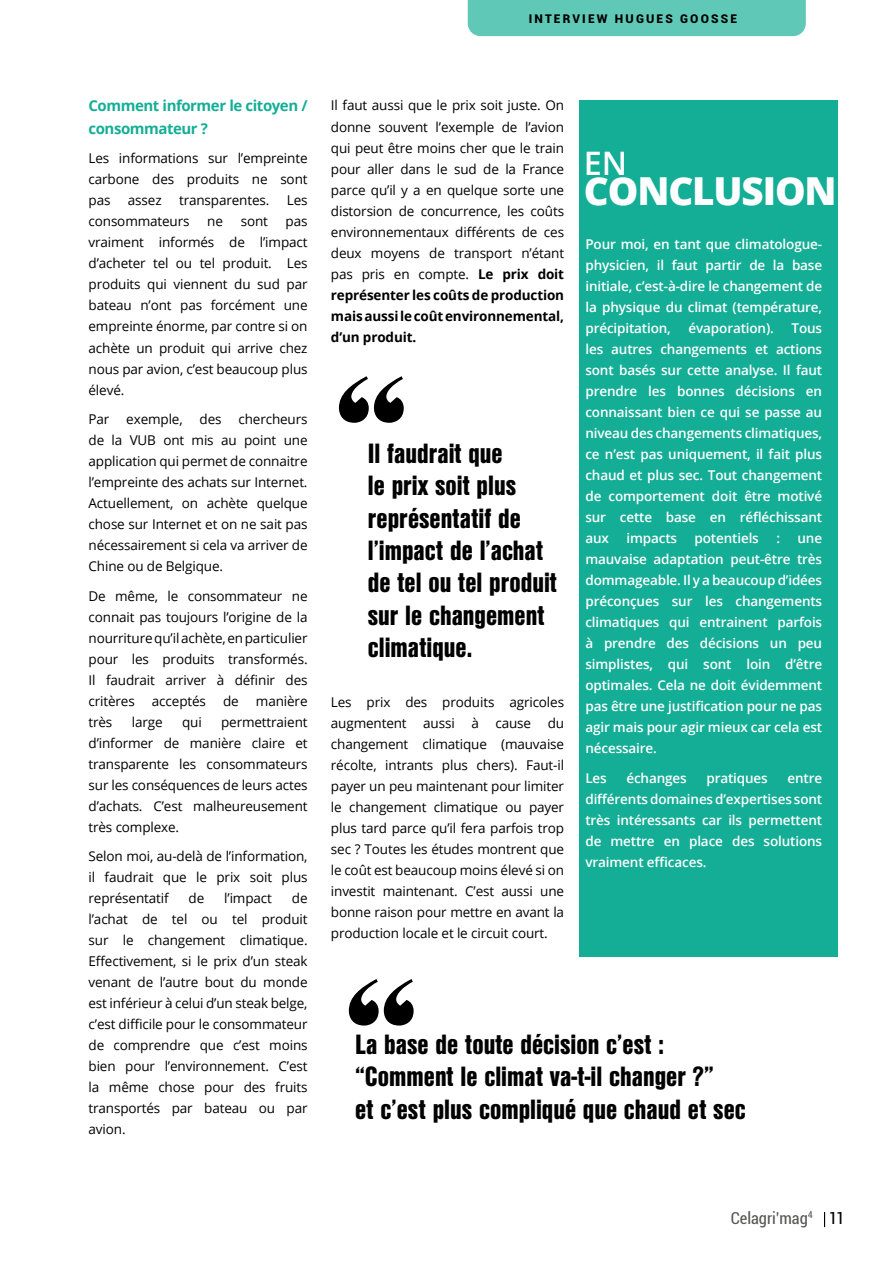
<style>
.page{position:relative;width:893px;height:1263px;background:#fff}
.page>*{position:absolute;margin:0;border:0;box-sizing:border-box;transform-origin:0 0}
.t1{font:italic 167.4px "Abril Fatface";color:#000}
.t2{font:800 38.55px "Open Sans";letter-spacing:-.03em;color:#fff}
.t3{font:600 32.4px "Open Sans";color:#fff}
.t4{font:900 27px/32.4px "Nimbus San Con L";color:#000}
.t5{font:condensed 16.5px "Roboto";color:#575756}
.t6{font:condensed 16.5px "Roboto";color:#000}
.t7{font:700 15px/22.5px "Open Sans";letter-spacing:-.03em;color:#14ae96}
.t8{font:13.5px/21px "Open Sans";letter-spacing:-.01em;color:#000;text-align:justify}
.t9{font:600 13.5px/21px "Open Sans";letter-spacing:-.01em;color:#fff;text-align:justify}
.t10{font:900 12px "Roboto";letter-spacing:.18em;color:#000}
.t11{font:condensed 9.6px "Roboto";color:#575756}
.s1{font-weight:700}
</style>
<div class="page">
<svg style="left:824px;top:1212px;width:1px;height:15px"></svg>
<div style="left:579px;top:100px;width:259px;height:857px;background:#14ae96"></div>
<div style="left:468px;top:0;width:338px;height:36px;background:#5fc8b7"></div>
<p class="t10" style="left:529px;top:10px;width:210px">INTERVIEW HUGUES GOOSSE</p>
<p class="t7" style="left:89px;top:94px;width:221px">Comment informer le citoyen / consommateur ?</p>
<p class="t8" style="left:89px;top:148px;width:221px">Les informations sur l’empreinte carbone des produits ne sont pas</p>
<p class="t8" style="left:128px;top:190px;width:35px">assez</p>
<p class="t8" style="left:179px;top:190px;width:92px">transparentes.</p>
<p class="t8" style="left:287px;top:190px;width:22px">Les</p>
<p class="t8" style="left:89px;top:211px;width:103px">consommateurs</p>
<p class="t8" style="left:207px;top:211px;width:17px">ne</p>
<p class="t8" style="left:241px;top:211px;width:29px">sont</p>
<p class="t8" style="left:89px;top:211px;width:221px;text-indent:197px">pas vraiment informés de l’impact d’acheter tel ou tel produit. Les produits qui viennent du sud par bateau n’ont pas forcément une empreinte énorme, par contre si on achète un produit qui arrive chez nous par avion, c’est beaucoup plus élevé.</p>
<p class="t8" style="left:89px;top:408px;width:22px">Par</p>
<p class="t8" style="left:126px;top:408px;width:58px">exemple,</p>
<p class="t8" style="left:200px;top:408px;width:24px">des</p>
<p class="t8" style="left:89px;top:408px;width:221px;text-indent:150px">chercheurs de la VUB ont mis au point une application qui permet de connaitre l’empreinte des achats sur Internet.<br>Actuellement, on achète quelque chose sur Internet et on ne sait pas nécessairement si cela va arriver de Chine ou de Belgique.</p>
<p class="t8" style="left:89px;top:585px;width:221px">De même, le consommateur ne connait pas toujours l’origine de la nourriture qu’il achète, en particulier pour les produits transformés.<br>Il faudrait arriver à définir des critères</p>
<p class="t8" style="left:152px;top:690px;width:56px">acceptés</p>
<p class="t8" style="left:223px;top:690px;width:17px">de</p>
<p class="t8" style="left:256px;top:690px;width:53px">manière</p>
<p class="t8" style="left:89px;top:711px;width:25px">très</p>
<p class="t8" style="left:132px;top:711px;width:32px">large</p>
<p class="t8" style="left:182px;top:711px;width:21px">qui</p>
<p class="t8" style="left:89px;top:711px;width:221px;text-indent:133px">permettraient d’informer de manière claire et transparente les consommateurs sur les conséquences de leurs actes d’achats. C’est malheureusement très complexe.</p>
<p class="t8" style="left:89px;top:845px;width:221px">Selon moi, au-delà de l’information, il faudrait que le prix soit plus représentatif</p>
<p class="t8" style="left:89px;top:887px;width:221px;text-indent:203px">de l’achat de tel ou tel produit sur le changement climatique.<br>Effectivement, si le prix d’un steak venant de l’autre bout du monde est inférieur à celui d’un steak belge, c’est difficile pour le consommateur de comprendre que c’est moins bien pour l’environnement. C’est la même chose pour des fruits transportés par bateau ou par avion.</p>
<p class="t8" style="left:189px;top:887px;width:17px">de</p>
<p class="t8" style="left:224px;top:887px;width:49px">l’impact</p>
<p class="t8" style="left:331px;top:95px;width:235px">Il faut aussi que le prix soit juste. On donne souvent l’exemple de l’avion qui peut être moins cher que le train pour aller dans le sud de la France parce qu’il y a en quelque sorte une distorsion de concurrence, les coûts environnementaux différents de ces deux moyens de transport n’étant pas pris en compte. <span class="s1">Le prix doit représenter les coûts de production mais aussi le coût environnemental, d’un produit.</span></p>
<h1 class="t1" style="left:321px;top:324px;width:83px">“</h1>
<h3 class="t4" style="left:368px;top:436px;width:191px">Il faudrait que<br>le prix soit plus représentatif de l’impact de l’achat de tel ou tel produit sur le changement climatique.</h3>
<p class="t8" style="left:331px;top:691px;width:235px">Les prix des produits agricoles augmentent aussi à cause du changement climatique (mauvaise récolte, intrants plus chers). Faut-il payer un peu maintenant pour limiter le changement climatique ou payer plus tard parce qu’il fera parfois trop sec ? Toutes les études montrent que le coût est beaucoup moins élevé si on investit maintenant. C’est aussi une bonne raison pour mettre en avant la production locale et le circuit court.</p>
<h1 class="t1" style="left:331px;top:927px;width:83px">“</h1>
<h3 class="t3" style="left:584px;top:141px;width:45px">EN</h3>
<h2 class="t2" style="left:584px;top:162px;width:254px">CONCLUSION</h2>
<p class="t9" style="left:585px;top:233px;width:238px">Pour moi, en tant que climatologue&shy;physicien, il faut partir de la base initiale, c’est-à-dire le changement de la physique du climat (température, précipitation,</p>
<p class="t9" style="left:688px;top:317px;width:87px">évaporation).</p>
<p class="t9" style="left:585px;top:317px;width:238px;text-indent:206px">Tous les autres changements et actions sont basés sur cette analyse. Il faut prendre les bonnes décisions en connaissant bien ce qui se passe au niveau des changements climatiques, ce n’est pas uniquement, il fait plus chaud et plus sec. Tout changement de comportement doit être motivé sur cette base en réfléchissant aux</p>
<p class="t9" style="left:626px;top:527px;width:52px">impacts</p>
<p class="t9" style="left:695px;top:527px;width:66px">potentiels</p>
<p class="t9" style="left:776px;top:527px;width:5px">:</p>
<p class="t9" style="left:585px;top:527px;width:238px;text-indent:212px">une mauvaise adaptation peut-être très dommageable. Il y a beaucoup d’idées préconçues sur les changements climatiques qui entrainent parfois à prendre des décisions un peu simplistes, qui sont loin d’être optimales. Cela ne doit évidemment pas être une justification pour ne pas agir mais pour agir mieux car cela est nécessaire.</p>
<p class="t9" style="left:585px;top:767px;width:23px">Les</p>
<p class="t9" style="left:626px;top:767px;width:62px">échanges</p>
<p class="t9" style="left:706px;top:767px;width:63px">pratiques</p>
<p class="t9" style="left:585px;top:767px;width:238px;text-indent:202px">entre différents domaines d’expertises sont très intéressants car ils permettent de mettre en place des solutions vraiment efficaces.</p>
<h3 class="t4" style="left:355px;top:1027px;width:360px">La base de toute décision c’est : “Comment le climat va-t-il changer ?”</h3>
<h3 class="t4" style="left:355px;top:1092px;width:392px">et c’est plus compliqué que chaud et sec</h3>
<p class="t5" style="left:731px;top:1206px;width:79px">Celagri’mag</p>
<p class="t6" style="left:829px;top:1207px;width:17px">11</p>
<p class="t11" style="left:808px;top:1208px;width:6px">4</p>
</div>
